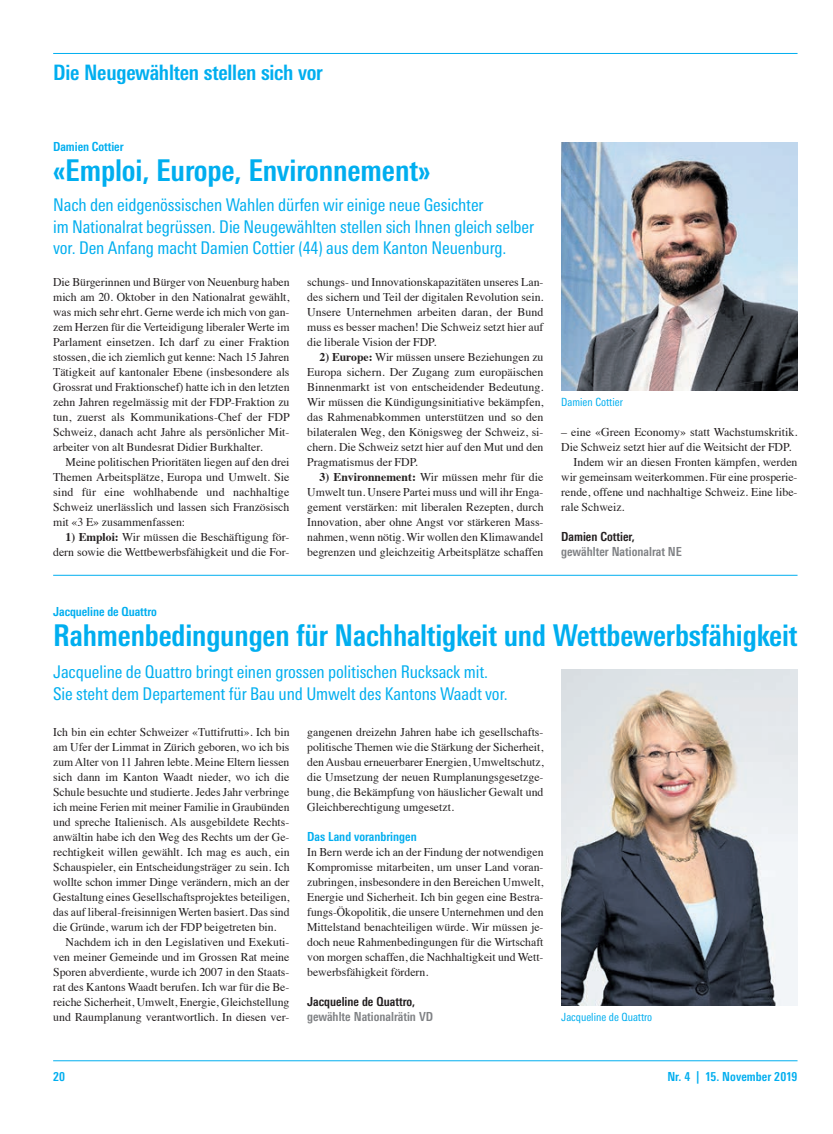
<style>
.page{position:relative;width:833px;height:1134px;background:#fff}
.page>*{position:absolute;margin:0;border:0;box-sizing:border-box;transform-origin:0 0}
.t1{font:700 condensed 30px "Linotype Univers";letter-spacing:-.005em;color:#00aeef}
.t2{font:700 condensed 21.25px "Linotype Univers";letter-spacing:-.01em;color:#00aeef}
.t3{font:condensed 17.5px/21.9px "Linotype Univers";letter-spacing:-.005em;color:#00aeef}
.t4{font:700 condensed 12.5px "Linotype Univers";letter-spacing:-.005em;color:#00aeef}
.t5{font:700 condensed 12.5px "Linotype Univers";color:#808285}
.t6{font:700 condensed 12.5px "Linotype Univers";color:#231f20}
.t7{font:11.88px/15px "Times";color:#231f20;text-align:justify}
.t8{font:condensed 11.25px "Linotype Univers";color:#00aeef}
.s1{font-weight:700}
</style>
<div class="page">
<hr style="left:53px;top:1060px;width:744px;height:1px;background:#00aeef">
<hr style="left:53px;top:53px;width:744px;height:1px;background:#00aeef">
<img style="left:561px;top:670px;width:236px;height:336px">
<hr style="left:53px;top:575px;width:744px;height:1px;background:#00aeef">
<img style="left:561px;top:143px;width:236px;height:248px">
<h2 class="t2" style="left:53px;top:60px;width:271px">Die Neugewählten stellen sich vor</h2>
<p class="t4" style="left:53px;top:139px;width:72px">Damien Cottier</p>
<h1 class="t1" style="left:53px;top:152px;width:378px">«Emploi, Europe, Environnement»</h1>
<h3 class="t3" style="left:53px;top:193px;width:482px">Nach den eidgenössischen Wahlen dürfen wir einige neue Gesichter<br>im Nationalrat begrüssen. Die Neugewählten stellen sich Ihnen gleich selber vor. Den Anfang macht Damien Cottier (44) aus dem Kanton Neuenburg.</h3>
<p class="t7" style="left:53px;top:273px;width:238px">Die Bürgerinnen und Bürger von Neuenburg haben mich am 20. Oktober in den Nationalrat gewählt, was mich sehr ehrt. Gerne werde ich mich von gan&shy;zem Herzen für die Verteidigung liberaler Werte im Parlament einsetzen. Ich darf zu einer Fraktion stossen, die ich ziemlich gut kenne: Nach 15 Jahren Tätigkeit auf kantonaler Ebene (insbesondere als Grossrat und Fraktionschef) hatte ich in den letzten zehn Jahren regelmässig mit der FDP-Fraktion zu tun, zuerst als Kommunikations-Chef der FDP Schweiz, danach acht Jahre als persönlicher Mit&shy;arbeiter von alt Bundesrat Didier Burkhalter.</p>
<p class="t7" style="left:53px;top:453px;width:238px;text-indent:12px">Meine politischen Prioritäten liegen auf den drei Themen Arbeitsplätze, Europa und Umwelt. Sie sind für eine wohlhabende und nachhaltige Schweiz unerlässlich und lassen sich Französisch mit «3 E» zusammenfassen:</p>
<p class="t7" style="left:53px;top:528px;width:238px;text-align:right"><span class="s1">1) Emploi:</span> Wir müssen die Beschäftigung för&shy;dern sowie die Wettbewerbsfähigkeit und die For-</p>
<p class="t7" style="left:307px;top:273px;width:238px">schungs- und Innovationskapazitäten unseres Lan&shy;des sichern und Teil der digitalen Revolution sein.<br>Unsere Unternehmen arbeiten daran, der Bund muss es besser machen! Die Schweiz setzt hier auf die liberale Vision der FDP.</p>
<p class="t7" style="left:307px;top:348px;width:238px;text-indent:12px"><span class="s1">2) Europe:</span> Wir müssen unsere Beziehungen zu Europa sichern. Der Zugang zum europäischen Binnenmarkt ist von entscheidender Bedeutung.<br>Wir müssen die Kündigungsinitiative bekämpfen, das Rahmenabkommen unterstützen und so den bilateralen Weg, den Königsweg der Schweiz, si&shy;chern. Die Schweiz setzt hier auf den Mut und den Pragmatismus der FDP.</p>
<p class="t7" style="left:307px;top:468px;width:238px;text-indent:12px"><span class="s1">3) Environnement:</span> Wir müssen mehr für die Umwelt tun. Unsere Partei muss und will ihr Enga&shy;gement verstärken: mit liberalen Rezepten, durch Innovation, aber ohne Angst vor stärkeren Mass&shy;nahmen, wenn nötig. Wir wollen den Klimawandel begrenzen und gleichzeitig Arbeitsplätze schaffen</p>
<p class="t8" style="left:561px;top:395px;width:63px">Damien Cottier</p>
<p class="t7" style="left:561px;top:423px;width:238px">– eine «Green Economy» statt Wachstumskritik.</p>
<p class="t7" style="left:561px;top:438px;width:232px">Die Schweiz setzt hier auf die Weitsicht der FDP.</p>
<p class="t7" style="left:573px;top:453px;width:225px">Indem wir an diesen Fronten kämpfen, werden</p>
<p class="t7" style="left:561px;top:468px;width:238px">wir gemeinsam weiterkommen. Für eine prosperie-</p>
<p class="t7" style="left:561px;top:483px;width:238px">rende, offene und nachhaltige Schweiz. Eine libe-</p>
<p class="t7" style="left:561px;top:498px;width:65px">rale Schweiz.</p>
<p class="t6" style="left:561px;top:529px;width:75px">Damien Cottier,</p>
<p class="t5" style="left:561px;top:544px;width:122px">gewählter Nationalrat NE</p>
<p class="t4" style="left:53px;top:604px;width:105px">Jacqueline de Quattro</p>
<h1 class="t1" style="left:53px;top:617px;width:746px">Rahmenbedingungen für Nachhaltigkeit und Wettbewerbsfähigkeit</h1>
<h3 class="t3" style="left:53px;top:661px;width:456px">Jacqueline de Quattro bringt einen grossen politischen Rucksack mit.<br>Sie steht dem Departement für Bau und Umwelt des Kantons Waadt vor.</h3>
<p class="t7" style="left:53px;top:723px;width:238px">Ich bin ein echter Schweizer «Tuttifrutti». Ich bin am Ufer der Limmat in Zürich geboren, wo ich bis zum Alter von 11 Jahren lebte. Meine Eltern liessen sich dann im Kanton Waadt nieder, wo ich die Schule besuchte und studierte. Jedes Jahr verbringe ich meine Ferien mit meiner Familie in Graubünden und spreche Italienisch. Als ausgebildete Rechts&shy;anwältin habe ich den Weg des Rechts um der Ge&shy;rechtigkeit willen gewählt. Ich mag es auch, ein Schauspieler, ein Entscheidungsträger zu sein. Ich wollte schon immer Dinge verändern, mich an der Gestaltung eines Gesellschaftsprojektes beteiligen, das auf liberal-freisinnigen Werten basiert. Das sind die Gründe, warum ich der FDP beigetreten bin.</p>
<p class="t7" style="left:53px;top:933px;width:238px;text-indent:12px">Nachdem ich in den Legislativen und Exekuti&shy;ven meiner Gemeinde und im Grossen Rat meine Sporen abverdiente, wurde ich 2007 in den Staats&shy;rat des Kantons Waadt berufen. Ich war für die Be&shy;reiche Sicherheit, Umwelt, Energie, Gleichstellung und Raumplanung verantwortlich. In diesen ver-</p>
<p class="t7" style="left:307px;top:723px;width:238px">gangenen dreizehn Jahren habe ich gesellschafts&shy;politische Themen wie die Stärkung der Sicherheit, den Ausbau erneuerbarer Energien, Umweltschutz, die Umsetzung der neuen Rumplanungsgesetzge&shy;bung, die Bekämpfung von häuslicher Gewalt und Gleichberechtigung umgesetzt.</p>
<p class="t4" style="left:307px;top:829px;width:111px">Das Land voranbringen</p>
<p class="t7" style="left:307px;top:843px;width:238px">In Bern werde ich an der Findung der notwendigen Kompromisse mitarbeiten, um unser Land voran&shy;zubringen, insbesondere in den Bereichen Umwelt, Energie und Sicherheit. Ich bin gegen eine Bestra&shy;fungs-Ökopolitik, die unsere Unternehmen und den Mittelstand benachteiligen würde. Wir müssen je&shy;doch neue Rahmenbedingungen für die Wirtschaft von morgen schaffen, die Nachhaltigkeit und Wett&shy;bewerbsfähigkeit fördern.</p>
<p class="t6" style="left:307px;top:994px;width:109px">Jacqueline de Quattro,</p>
<p class="t5" style="left:307px;top:1009px;width:127px">gewählte Nationalrätin VD</p>
<p class="t8" style="left:561px;top:1010px;width:93px">Jacqueline de Quattro</p>
<p class="t4" style="left:53px;top:1069px;width:13px">20</p>
<p class="t4" style="left:667px;top:1069px;width:132px">Nr. 4 | 15. November 2019</p>
</div>
